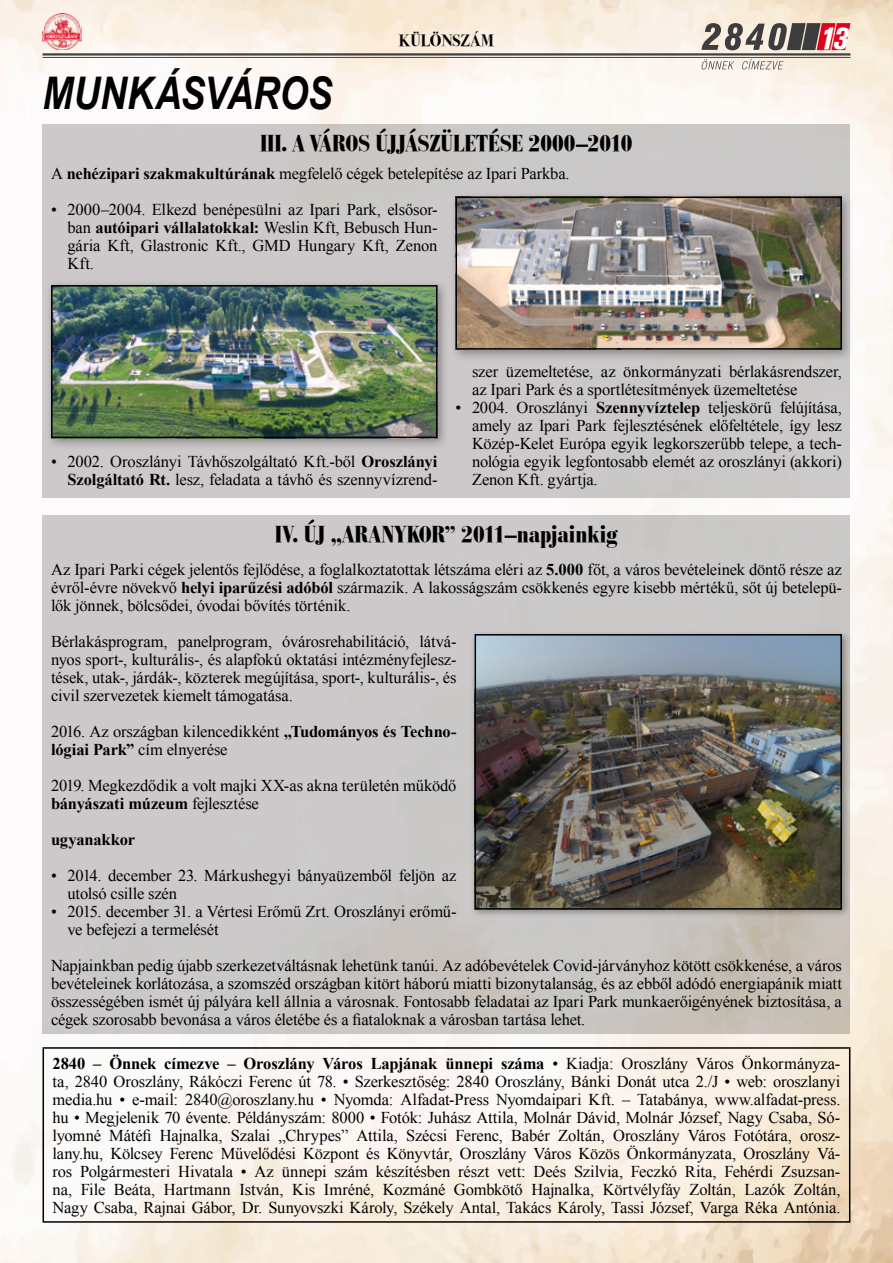
<style>
.page{position:relative;width:893px;height:1263px;background:#fff}
.page>*{position:absolute;margin:0;border:0;box-sizing:border-box;transform-origin:0 0}
.t1{font:italic 700 45px "Arial Narrow";letter-spacing:-.01em;color:#000}
.t2{font:italic 700 30px "Akzidenz Grotesk Cn X PFL";color:#fff}
.t3{font:24px "Bodoni Blk Cn CE";color:#000}
.t4{font:16.5px/18px "Times New Roman";letter-spacing:-.01em;color:#000;text-align:justify}
.t5{font:700 16.5px "Times New Roman";letter-spacing:-.015em;color:#000}
.t6{font:700 16.5px "Bodoni Svty Two ITCTT";color:#000}
.s1{font-weight:700}
</style>
<div class="page">
<img style="left:0;top:0;width:893px;height:1263px">
<img style="left:43px;top:14px;width:39px;height:36px">
<div style="left:43px;top:125px;width:807px;height:373px;background:#cdc9ca"></div>
<div style="left:43px;top:515px;width:807px;height:519px;background:linear-gradient(to right,#cdcacc,#c8c4bf)"></div>
<div style="left:43px;top:1047px;width:807px;height:176px;border:2px solid #000"></div>
<svg style="left:702px;top:23px;width:148px;height:27px;background:#9b6e6e"></svg>
<svg style="left:702px;top:59px;width:32px;height:10px"></svg>
<svg style="left:742px;top:59px;width:41px;height:10px"></svg>
<hr style="left:43px;top:53px;width:807px;height:3px;background:#414042">
<hr style="left:43px;top:57px;width:807px;height:1px;background:#414042">
<div style="left:470px;top:630px;width:380px;height:288px;background:#000;opacity:.33"></div>
<img style="left:478px;top:637px;width:361px;height:270px">
<div style="left:475px;top:634px;width:367px;height:276px;border:2px solid #000"></div>
<div style="left:45px;top:279px;width:405px;height:171px;background:#000;opacity:.33"></div>
<img style="left:54px;top:288px;width:380px;height:147px">
<div style="left:51px;top:285px;width:386px;height:153px;border:2px solid #000"></div>
<div style="left:449px;top:191px;width:405px;height:171px;background:#000;opacity:.33"></div>
<img style="left:458px;top:200px;width:381px;height:147px">
<div style="left:455px;top:197px;width:387px;height:153px;border:2px solid #000"></div>
<p class="t6" style="left:399px;top:27px;width:97px">KÜLÖNSZÁM</p>
<h2 class="t2" style="left:819px;top:20px;width:31px">13</h2>
<h1 class="t1" style="left:43px;top:59px;width:291px">MUNKÁSVÁROS</h1>
<h3 class="t3" style="left:261px;top:128px;width:373px">III. A VÁROS ÚJJÁSZÜLETÉSE 2000–2010</h3>
<p class="t4" style="left:51px;top:164px;width:520px">A <span class="s1">nehézipari szakmakultúrának</span> megfelelő cégek betelepítése az Ipari Parkba.</p>
<p class="t4" style="left:68px;top:200px;width:371px;text-indent:-16px">• 2000–2004. Elkezd benépesülni az Ipari Park, elsősor&shy;ban <span class="s1">autóipari vállalatokkal:</span> Weslin Kft, Bebusch Hun&shy;gária Kft, Glastronic Kft., GMD Hungary Kft, Zenon Kft.</p>
<p class="t4" style="left:472px;top:362px;width:371px">szer üzemeltetése, az önkormányzati bérlakásrendszer, az Ipari Park és a sportlétesítmények üzemeltetése</p>
<p class="t4" style="left:472px;top:398px;width:371px;text-indent:-16px">• 2004. Oroszlányi <span class="s1">Szennyvíztelep</span> teljeskörű felújítása, amely az Ipari Park fejlesztésének előfeltétele, így lesz Közép-Kelet Európa egyik legkorszerűbb telepe, a tech&shy;nológia egyik legfontosabb elemét az oroszlányi (akkori)<br>Zenon Kft. gyártja.</p>
<h3 class="t3" style="left:275px;top:519px;width:344px">IV. ÚJ „ARANYKOR” 2011–napjainkig</h3>
<p class="t4" style="left:51px;top:560px;width:792px">Az Ipari Parki cégek jelentős fejlődése, a foglalkoztatottak létszáma eléri az <span class="s1">5.000</span> főt, a város bevételeinek döntő része az évről-évre növekvő <span class="s1">helyi iparűzési adóból</span> származik. A lakosságszám csökkenés egyre kisebb mértékű, sőt új betelepü&shy;lők jönnek, bölcsődei, óvodai bővítés történik.</p>
<p class="t4" style="left:51px;top:632px;width:407px">Bérlakásprogram, panelprogram, óvárosrehabilitáció, látvá&shy;nyos sport-, kulturális-, és alapfokú oktatási intézményfejlesz&shy;tések, utak-, járdák-, közterek megújítása, sport-, kulturális-, és civil szervezetek kiemelt támogatása.</p>
<p class="t4" style="left:51px;top:722px;width:407px">2016. Az országban kilencedikként <span class="s1">„Tudományos és Techno&shy;lógiai Park”</span> cím elnyerése</p>
<p class="t4" style="left:51px;top:776px;width:407px">2019. Megkezdődik a volt majki XX-as akna területén működő <span class="s1">bányászati múzeum</span> fejlesztése</p>
<p class="t5" style="left:51px;top:828px;width:85px">ugyanakkor</p>
<p class="t4" style="left:68px;top:866px;width:390px;text-indent:-16px">• 2014. december 23. Márkushegyi bányaüzemből feljön az utolsó csille szén</p>
<p class="t4" style="left:68px;top:902px;width:390px;text-indent:-16px">• 2015. december 31. a Vértesi Erőmű Zrt. Oroszlányi erőmű&shy;ve befejezi a termelését</p>
<p class="t4" style="left:51px;top:956px;width:792px">Napjainkban pedig újabb szerkezetváltásnak lehetünk tanúi. Az adóbevételek Covid-járványhoz kötött csökkenése, a város bevételeinek korlátozása, a szomszéd országban kitört háború miatti bizonytalanság, és az ebből adódó energiapánik miatt összességében ismét új pályára kell állnia a városnak. Fontosabb feladatai az Ipari Park munkaerőigényének biztosítása, a cégek szorosabb bevonása a város életébe és a fiataloknak a városban tartása lehet.</p>
<p class="t4" style="left:53px;top:1054px;width:789px"><span class="s1">2840 – Önnek címezve – Oroszlány Város Lapjának ünnepi száma</span> • Kiadja: Oroszlány Város Önkormányza&shy;ta, 2840 Oroszlány, Rákóczi Ferenc út 78. • Szerkesztőség: 2840 Oroszlány, Bánki Donát utca 2./J • web: oroszlanyi media.hu • e-mail: 2840@oroszlany.hu • Nyomda: Alfadat-Press Nyomdaipari Kft. – Tatabánya, www.alfadat-press. hu • Megjelenik 70 évente. Példányszám: 8000 • Fotók: Juhász Attila, Molnár Dávid, Molnár József, Nagy Csaba, Só&shy;lyomné Mátéfi Hajnalka, Szalai „Chrypes” Attila, Szécsi Ferenc, Babér Zoltán, Oroszlány Város Fotótára, orosz&shy;lany.hu, Kölcsey Ferenc Művelődési Központ és Könyvtár, Oroszlány Város Közös Önkormányzata, Oroszlány Vá&shy;ros Polgármesteri Hivatala • Az ünnepi szám készítésben részt vett: Deés Szilvia, Feczkó Rita, Fehérdi Zsuzsan&shy;na, File Beáta, Hartmann István, Kis Imréné, Kozmáné Gombkötő Hajnalka, Körtvélyfáy Zoltán, Lazók Zoltán, Nagy Csaba, Rajnai Gábor, Dr. Sunyovszki Károly, Székely Antal, Takács Károly, Tassi József, Varga Réka Antónia.</p>
<p class="t4" style="left:51px;top:452px;width:388px;text-align:right">• 2002. Oroszlányi Távhőszolgáltató Kft.-ből <span class="s1">Oroszlányi<br>Szolgáltató Rt.</span> lesz, feladata a távhő és szennyvízrend-</p>
</div>
